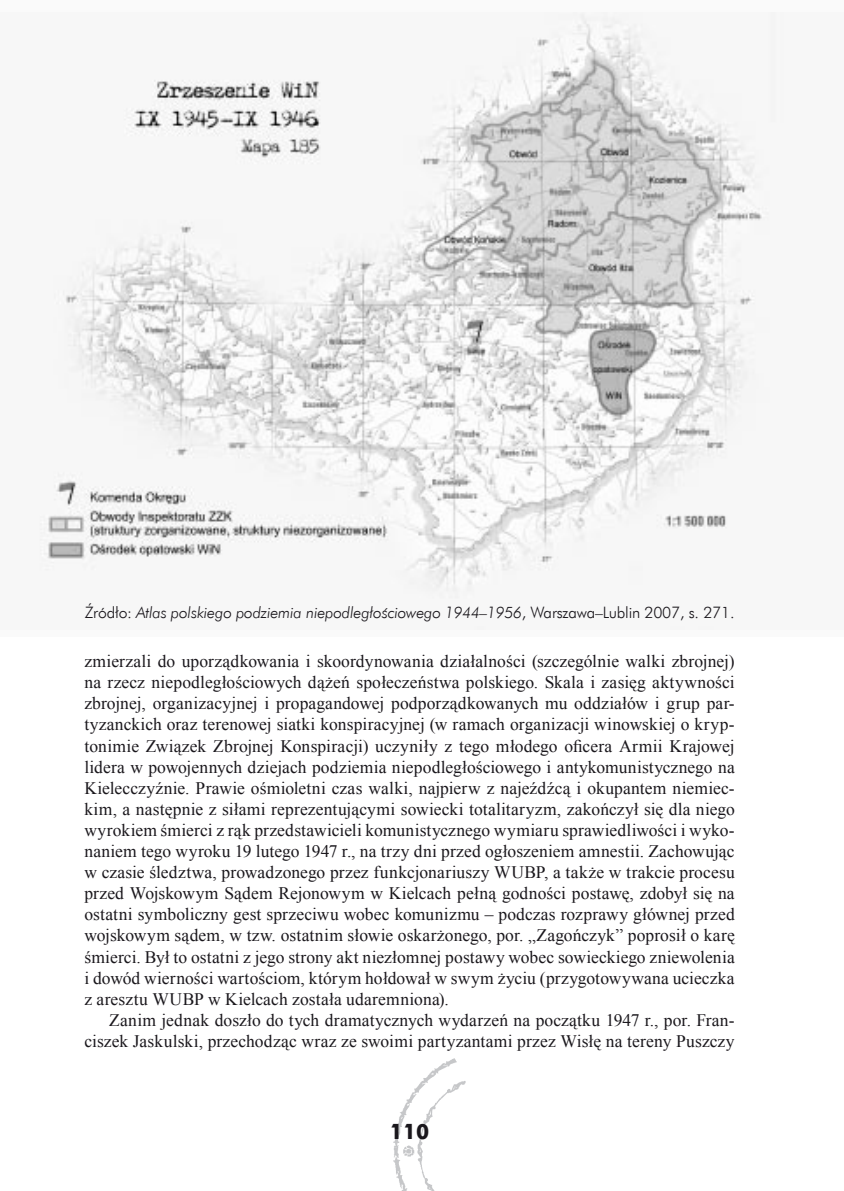
<style>
.page{position:relative;width:844px;height:1191px;background:#fff}
.page>*{position:absolute;margin:0;border:0;box-sizing:border-box;transform-origin:0 0}
.t1{font:700 21px "Futura EU";color:#1a171c}
.t2{font:17.5px/21px "Times New Roman";letter-spacing:.01em;color:#1a171c;text-align:justify}
.t3{font:italic 15.75px "Futura Lt EU";letter-spacing:-.01em;color:#1a171c}
.s1{font-style:normal}
</style>
<div class="page">
<img style="left:393px;top:1058px;width:72px;height:133px">
<div style="left:0;top:0;width:843px;height:637px;background:#fafafa"></div>
<img style="left:47px;top:15px;width:715px;height:572px">
<p class="t3" style="left:85px;top:603px;width:651px"><span class="s1">Źródło:</span> Atlas polskiego podziemia niepodległościowego 1944–1956<span class="s1">, Warszawa–Lublin 2007, s. 271.</span></p>
<p class="t2" style="left:84px;top:650px;width:651px">zmierzali do uporządkowania i skoordynowania działalności (szczególnie walki zbrojnej) na rzecz niepodległościowych dążeń społeczeństwa polskiego. Skala i zasięg aktywności zbrojnej, organizacyjnej i propagandowej podporządkowanych mu oddziałów i grup par&shy;tyzanckich oraz terenowej siatki konspiracyjnej (w ramach organizacji winowskiej o kryp&shy;tonimie Związek Zbrojnej Konspiracji) uczyniły z tego młodego oficera Armii Krajowej lidera w powojennych dziejach podziemia niepodległościowego i antykomunistycznego na Kielecczyźnie. Prawie ośmioletni czas walki, najpierw z najeźdźcą i okupantem niemiec&shy;kim, a następnie z siłami reprezentującymi sowiecki totalitaryzm, zakończył się dla niego wyrokiem śmierci z rąk przedstawicieli komunistycznego wymiaru sprawiedliwości i wyko&shy;naniem tego wyroku 19 lutego 1947 r., na trzy dni przed ogłoszeniem amnestii. Zachowując w czasie śledztwa, prowadzonego przez funkcjonariuszy WUBP, a także w trakcie procesu przed Wojskowym Sądem Rejonowym w Kielcach pełną godności postawę, zdobył się na ostatni symboliczny gest sprzeciwu wobec komunizmu – podczas rozprawy głównej przed wojskowym sądem, w tzw. ostatnim słowie oskarżonego, por. „Zagończyk” poprosił o karę śmierci. Był to ostatni z jego strony akt niezłomnej postawy wobec sowieckiego zniewolenia i dowód wierności wartościom, którym hołdował w swym życiu (przygotowywana ucieczka z aresztu WUBP w Kielcach została udaremniona).</p>
<p class="t2" style="left:84px;top:1009px;width:651px;text-align:right">Zanim jednak doszło do tych dramatycznych wydarzeń na początku 1947 r., por. Fran&shy;ciszek Jaskulski, przechodząc wraz ze swoimi partyzantami przez Wisłę na tereny Puszczy</p>
<p class="t1" style="left:390px;top:1118px;width:41px">11 0</p>
</div>
